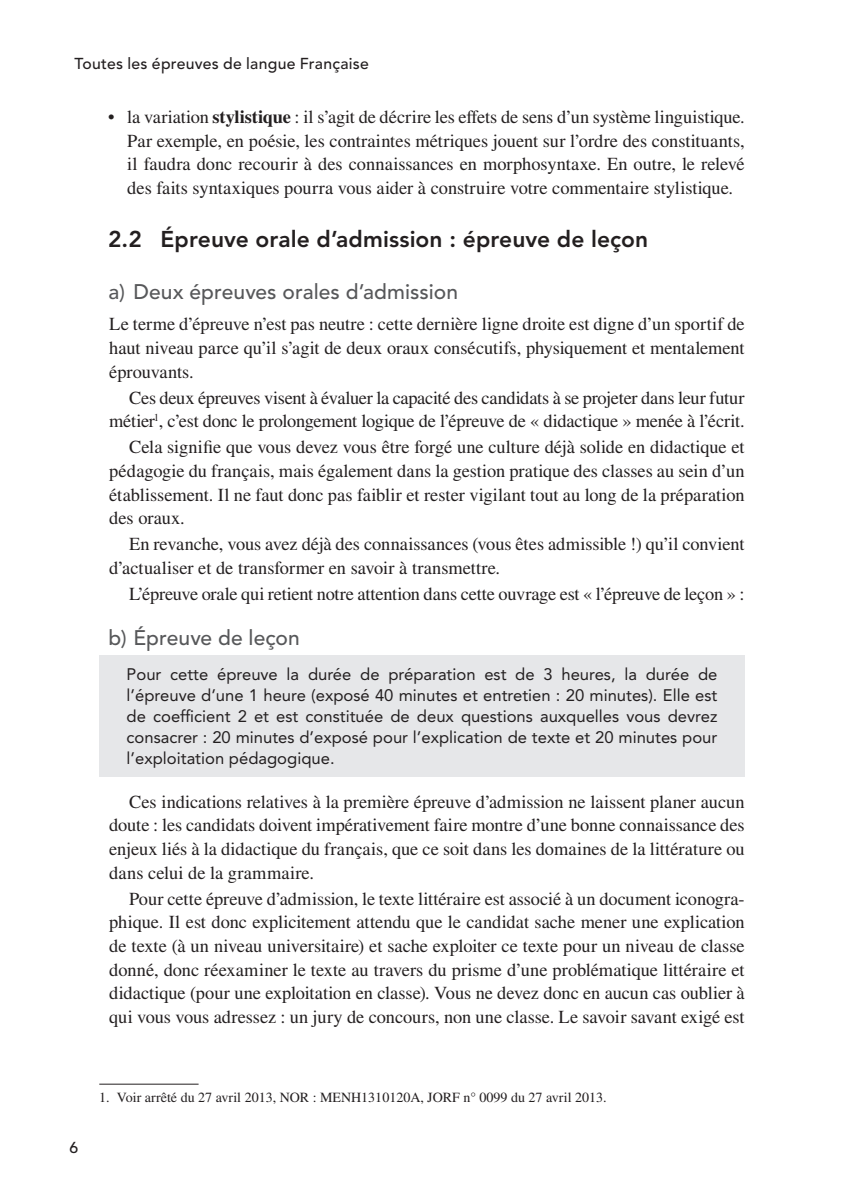
<style>
.page{position:relative;width:844px;height:1191px;background:#fff}
.page>*{position:absolute;margin:0;border:0;box-sizing:border-box;transform-origin:0 0}
.t1{font:800 22.75px "Avenir LT Std";color:#231f20}
.t2{font:500 21px "Avenir LT Std";letter-spacing:.005em;color:#57585a}
.Texte_courant{font:18.38px/23.6px "STIX General";letter-spacing:-.005em;color:#231f20;text-align:justify}
.Texte_courant_1er{font:18.38px/23.6px "STIX General";letter-spacing:-.005em;color:#231f20;text-align:justify}
.t3{font:16.62px/21px "Avenir LT Std";color:#231f20;text-align:justify}
.t4{font:500 15.75px "Avenir LT Std";letter-spacing:.015em;color:#231f20}
.Footnote_Text{font:14px "STIX General";color:#231f20}
.s1{font-family:"Times LT Std"}
.s2{font-weight:700}
</style>
<div class="page">
<div style="left:99px;top:654px;width:645px;height:122px;background:#e6e7e9"></div>
<hr style="left:99px;top:1083px;width:99px;height:1px;background:#231f20">
<p class="t4" style="left:74px;top:54px;width:296px">Toutes les épreuves de langue Française</p>
<p class="Texte_courant" style="left:127px;top:106px;width:618px;text-indent:-19px"><span class="s1">•</span> la variation <span class="s2">stylistique</span> : il s’agit de décrire les effets de sens d’un système linguistique.<br>Par exemple, en poésie, les contraintes métriques jouent sur l’ordre des constituants, il faudra donc recourir à des connaissances en morphosyntaxe. En outre, le relevé des faits syntaxiques pourra vous aider à construire votre commentaire stylistique.</p>
<p class="t1" style="left:108px;top:226px;width:541px">2.2 Épreuve orale d’admission : épreuve de leçon</p>
<p class="t2" style="left:109px;top:280px;width:351px">a) Deux épreuves orales d’admission</p>
<p class="Texte_courant_1er" style="left:109px;top:313px;width:637px">Le terme d’épreuve n’est pas neutre : cette dernière ligne droite est digne d’un sportif de haut niveau parce qu’il s’agit de deux oraux consécutifs, physiquement et mentalement éprouvants.</p>
<p class="Texte_courant" style="left:109px;top:386px;width:636px;text-align:right">Ces deux épreuves visent à évaluer la capacité des candidats à se projeter dans leur futur métier<sup>1</sup>, c’est donc le prolongement logique de l’épreuve de « didactique » menée à l’écrit.</p>
<p class="Texte_courant" style="left:109px;top:436px;width:636px;text-indent:20px">Cela signifie que vous devez vous être forgé une culture déjà solide en didactique et pédagogie du français, mais également dans la gestion pratique des classes au sein d’un établissement. Il ne faut donc pas faiblir et rester vigilant tout au long de la préparation des oraux.</p>
<p class="Texte_courant" style="left:109px;top:533px;width:636px;text-indent:20px">En revanche, vous avez déjà des connaissances (vous êtes admissible !) qu’il convient d’actualiser et de transformer en savoir à transmettre.</p>
<p class="Texte_courant" style="left:129px;top:583px;width:617px">L’épreuve orale qui retient notre attention dans cette ouvrage est « l’épreuve de leçon » :</p>
<p class="t2" style="left:109px;top:625px;width:193px">b) Épreuve de leçon</p>
<p class="t3" style="left:126px;top:663px;width:592px">Pour cette épreuve la durée de préparation est de 3 heures, la durée de l’épreuve d’une 1 heure (exposé 40 minutes et entretien : 20 minutes). Elle est de coefficient 2 et est constituée de deux questions auxquelles vous devrez consacrer : 20 minutes d’exposé pour l’explication de texte et 20 minutes pour l’exploitation pédagogique.</p>
<p class="Texte_courant" style="left:109px;top:790px;width:636px;text-indent:20px">Ces indications relatives à la première épreuve d’admission ne laissent planer aucun doute : les candidats doivent impérativement faire montre d’une bonne connaissance des enjeux liés à la didactique du français, que ce soit dans les domaines de la littérature ou dans celui de la grammaire.</p>
<p class="Texte_courant" style="left:109px;top:887px;width:637px;text-indent:20px">Pour cette épreuve d’admission, le texte littéraire est associé à un document iconogra&shy;phique. Il est donc explicitement attendu que le candidat sache mener une explication de texte (à un niveau universitaire) et sache exploiter ce texte pour un niveau de classe donné, donc réexaminer le texte au travers du prisme d’une problématique littéraire et didactique (pour une exploitation en classe). Vous ne devez donc en aucun cas oublier à qui vous vous adressez : un jury de concours, non une classe. Le savoir savant exigé est</p>
<p class="t4" style="left:69px;top:1138px;width:10px">6</p>
<p class="Footnote_Text" style="left:99px;top:1087px;width:508px">1. Voir arrêté du 27 avril 2013, NOR : MENH1310120A, JORF n° 0099 du 27 avril 2013.</p>
</div>
